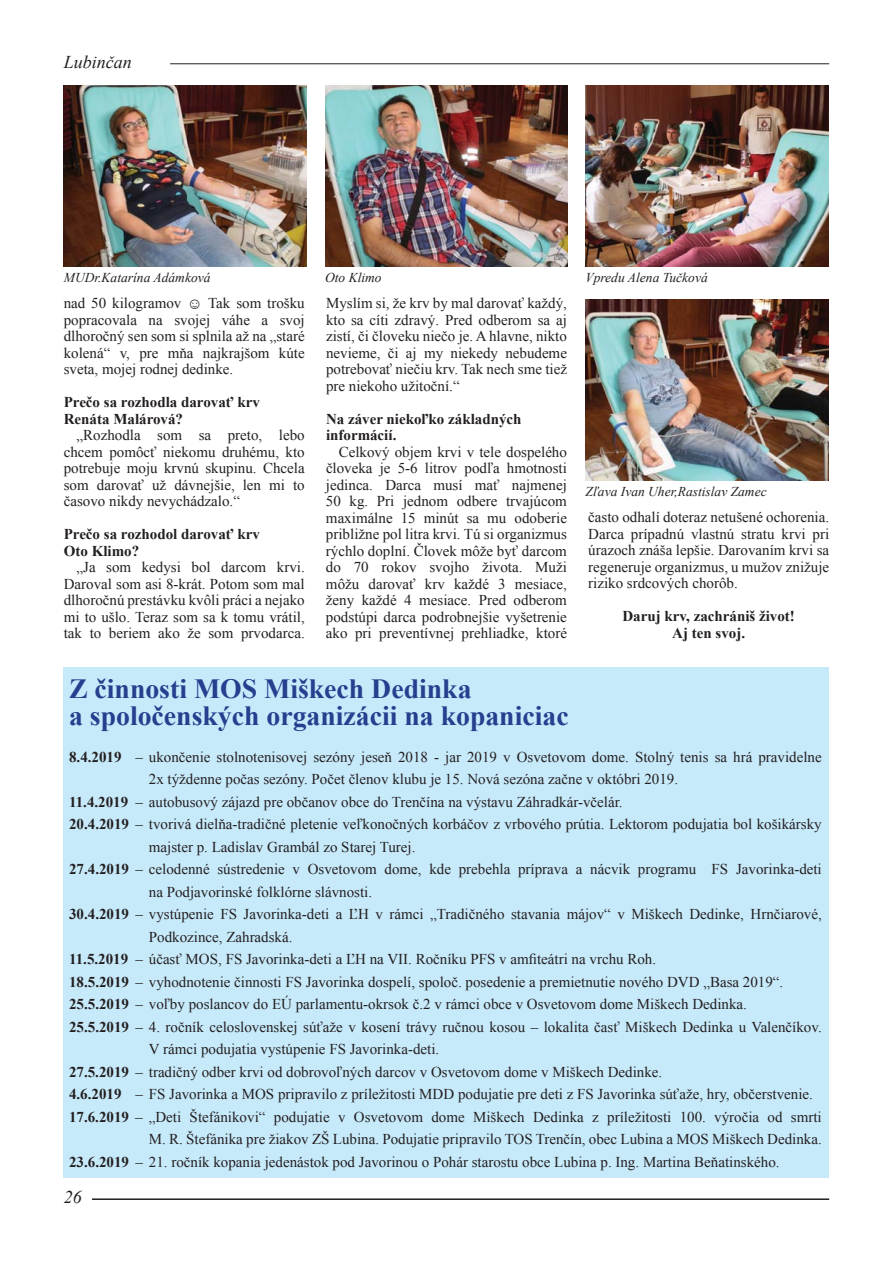
<style>
.page{position:relative;width:893px;height:1263px;background:#fff}
.page>*{position:absolute;margin:0;border:0;box-sizing:border-box;transform-origin:0 0}
.t1{font:700 27.75px/27px "Times New Roman";color:#25408e}
.t2{font:italic 18px "Times New Roman";color:#231f20}
.t3{font:15px/16.5px "Times New Roman";color:#231f20;text-align:justify}
.t4{font:700 15px/16.5px "Times New Roman";color:#231f20}
.t5{font:italic 13.5px "Times New Roman";color:#231f20}
.s1{font-weight:700}
</style>
<div class="page">
<hr style="left:170px;top:63px;width:659px;height:1px;background:#231f20">
<hr style="left:92px;top:1198px;width:737px;height:2px;background:#231f20">
<img style="left:64px;top:85px;width:242px;height:182px">
<img style="left:325px;top:85px;width:243px;height:182px">
<img style="left:586px;top:85px;width:242px;height:182px">
<img style="left:586px;top:299px;width:242px;height:182px">
<div style="left:64px;top:668px;width:765px;height:510px;background:#c7eafb"></div>
<p class="t2" style="left:64px;top:52px;width:70px">Lubinčan</p>
<p class="t5" style="left:64px;top:269px;width:148px">MUDr.Katarína Adámková</p>
<p class="t5" style="left:325px;top:269px;width:58px">Oto Klimo</p>
<p class="t5" style="left:585px;top:269px;width:124px">Vpredu Alena Tučková</p>
<p class="t3" style="left:64px;top:295px;width:242px">nad 50 kilogramov ☺ Tak som trošku popracovala na svojej váhe a svoj dlhoročný sen som si splnila až na „staré kolená“ v, pre mňa najkrajšom kúte sveta, mojej rodnej dedinke.</p>
<p class="t4" style="left:64px;top:394px;width:198px">Prečo sa rozhodla darovať krv<br>Renáta Malárová?</p>
<p class="t3" style="left:64px;top:427px;width:242px;text-indent:13px">„Rozhodla som sa preto, lebo chcem pomôcť niekomu druhému, kto potrebuje moju krvnú skupinu. Chcela som darovať už dávnejšie, len mi to časovo nikdy nevychádzalo.“</p>
<p class="t4" style="left:64px;top:526px;width:198px">Prečo sa rozhodol darovať krv<br>Oto Klimo?</p>
<p class="t3" style="left:64px;top:559px;width:242px;text-indent:13px">„Ja som kedysi bol darcom krvi.<br>Daroval som asi 8-krát. Potom som mal dlhoročnú prestávku kvôli práci a nejako mi to ušlo. Teraz som sa k tomu vrátil, tak to beriem ako že som prvodarca.</p>
<p class="t3" style="left:326px;top:295px;width:242px">Myslím si, že krv by mal darovať každý, kto sa cíti zdravý. Pred odberom sa aj zistí, či človeku niečo je. A hlavne, nikto nevieme, či aj my niekedy nebudeme potrebovať niečiu krv. Tak nech sme tiež pre niekoho užitoční.“</p>
<p class="t4" style="left:326px;top:411px;width:197px">Na záver niekoľko základných informácií.</p>
<p class="t3" style="left:326px;top:444px;width:242px;text-indent:13px">Celkový objem krvi v tele dospelého človeka je 5-6 litrov podľa hmotnosti jedinca. Darca musí mať najmenej 50 kg. Pri jednom odbere trvajúcom maximálne 15 minút sa mu odoberie približne pol litra krvi. Tú si organizmus rýchlo doplní. Človek môže byť darcom do 70 rokov svojho života. Muži môžu darovať krv každé 3 mesiace, ženy každé 4 mesiace. Pred odberom podstúpi darca podrobnejšie vyšetrenie ako pri preventívnej prehliadke, ktoré</p>
<p class="t5" style="left:585px;top:483px;width:183px">Zľava Ivan Uher,Rastislav Zamec</p>
<p class="t3" style="left:588px;top:509px;width:242px">často odhalí doteraz netušené ochorenia.<br>Darca prípadnú vlastnú stratu krvi pri úrazoch znáša lepšie. Darovaním krvi sa regeneruje organizmus, u mužov znižuje riziko srdcových chorôb.</p>
<p class="t4" style="left:622px;top:608px;width:174px;text-align:center">Daruj krv, zachrániš život!<br>Aj ten svoj.</p>
<h1 class="t1" style="left:69px;top:675px;width:501px">Z činnosti MOS Miškech Dedinka<br>a spoločenských organizácii na kopaniciac</h1>
<p class="t3" style="left:69px;top:748px;width:754px"><span class="s1">8.4.2019</span> – ukončenie stolnotenisovej sezóny jeseň 2018 - jar 2019 v Osvetovom dome. Stolný tenis sa hrá pravidelne</p>
<p class="t3" style="left:149px;top:771px;width:531px">2x týždenne počas sezóny. Počet členov klubu je 15. Nová sezóna začne v októbri 2019.</p>
<p class="t3" style="left:69px;top:793px;width:555px"><span class="s1">11.4.2019</span> – autobusový zájazd pre občanov obce do Trenčína na výstavu Záhradkár-včelár.</p>
<p class="t3" style="left:69px;top:816px;width:754px"><span class="s1">20.4.2019</span> – tvorivá dielňa-tradičné pletenie veľkonočných korbáčov z vrbového prútia. Lektorom podujatia bol košikársky</p>
<p class="t3" style="left:149px;top:838px;width:268px">majster p. Ladislav Grambál zo Starej Turej.</p>
<p class="t3" style="left:69px;top:861px;width:754px"><span class="s1">27.4.2019</span> – celodenné sústredenie v Osvetovom dome, kde prebehla príprava a nácvik programu FS Javorinka-deti</p>
<p class="t3" style="left:149px;top:883px;width:225px">na Podjavorinské folklórne slávnosti.</p>
<p class="t3" style="left:69px;top:906px;width:754px"><span class="s1">30.4.2019</span> – vystúpenie FS Javorinka-deti a ĽH v rámci „Tradičného stavania májov“ v Miškech Dedinke, Hrnčiarové,</p>
<p class="t3" style="left:149px;top:928px;width:145px">Podkozince, Zahradská.</p>
<p class="t3" style="left:69px;top:951px;width:589px"><span class="s1">11.5.2019</span> – účasť MOS, FS Javorinka-deti a ĽH na VII. Ročníku PFS v amfiteátri na vrchu Roh.</p>
<p class="t3" style="left:69px;top:973px;width:716px"><span class="s1">18.5.2019</span> – vyhodnotenie činnosti FS Javorinka dospelí, spoloč. posedenie a premietnutie nového DVD „Basa 2019“.</p>
<p class="t3" style="left:69px;top:996px;width:679px"><span class="s1">25.5.2019</span> – voľby poslancov do EÚ parlamentu-okrsok č.2 v rámci obce v Osvetovom dome Miškech Dedinka.</p>
<p class="t3" style="left:69px;top:1018px;width:754px"><span class="s1">25.5.2019</span> – 4. ročník celoslovenskej súťaže v kosení trávy ručnou kosou – lokalita časť Miškech Dedinka u Valenčíkov.</p>
<p class="t3" style="left:149px;top:1041px;width:292px">V rámci podujatia vystúpenie FS Javorinka-deti.</p>
<p class="t3" style="left:69px;top:1063px;width:595px"><span class="s1">27.5.2019</span> – tradičný odber krvi od dobrovoľných darcov v Osvetovom dome v Miškech Dedinke.</p>
<p class="t3" style="left:69px;top:1086px;width:745px"><span class="s1">4.6.2019</span> – FS Javorinka a MOS pripravilo z príležitosti MDD podujatie pre deti z FS Javorinka súťaže, hry, občerstvenie.</p>
<p class="t3" style="left:69px;top:1108px;width:754px"><span class="s1">17.6.2019</span> – „Deti Štefánikovi“ podujatie v Osvetovom dome Miškech Dedinka z príležitosti 100. výročia od smrti</p>
<p class="t3" style="left:149px;top:1131px;width:674px">M. R. Štefánika pre žiakov ZŠ Lubina. Podujatie pripravilo TOS Trenčín, obec Lubina a MOS Miškech Dedinka.</p>
<p class="t3" style="left:69px;top:1153px;width:712px"><span class="s1">23.6.2019</span> – 21. ročník kopania jedenástok pod Javorinou o Pohár starostu obce Lubina p. Ing. Martina Beňatinského.</p>
<p class="t2" style="left:64px;top:1187px;width:19px">26</p>
</div>
